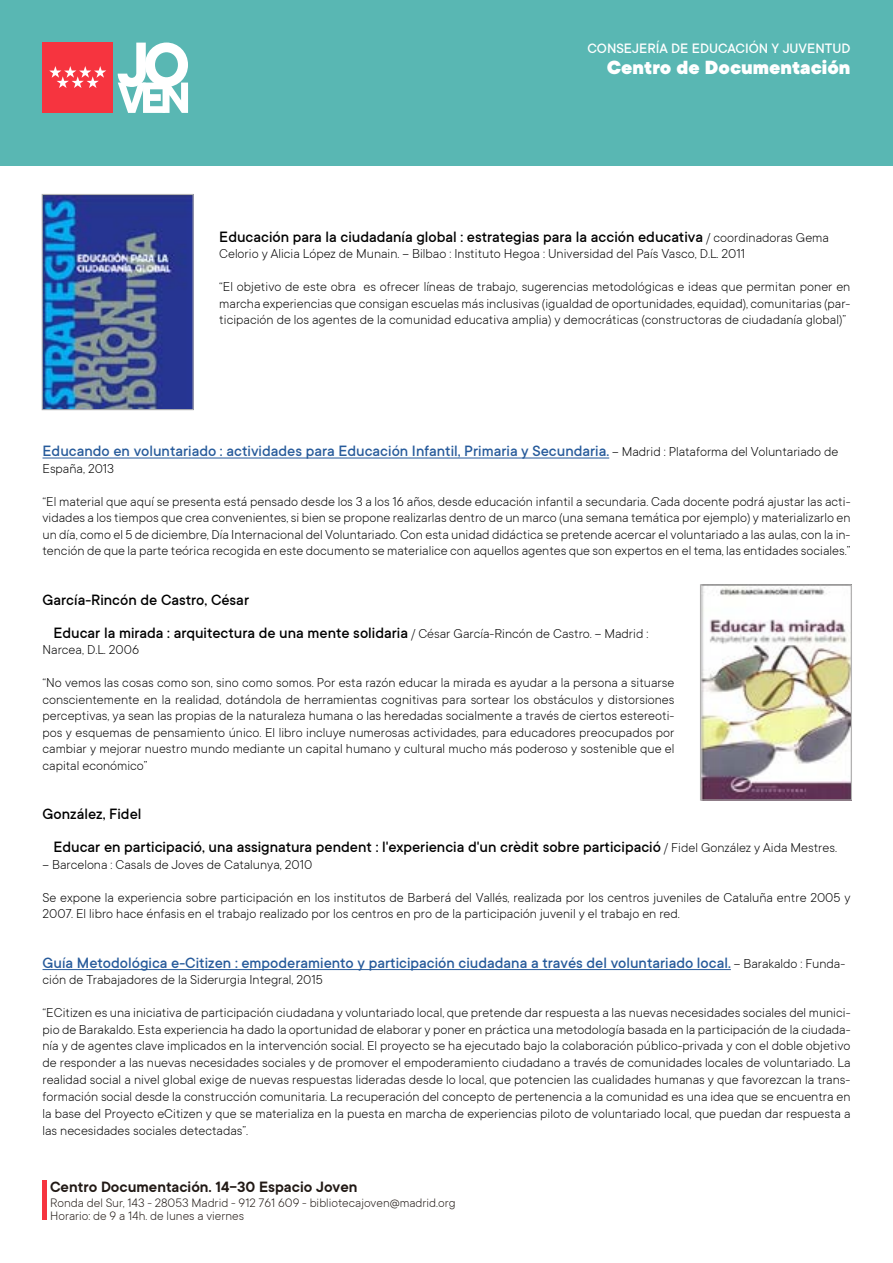
<style>
.page{position:relative;width:893px;height:1263px;background:#fff}
.page>*{position:absolute;margin:0;border:0;box-sizing:border-box;transform-origin:0 0}
.t1{font:900 21px "TT Commons";color:#fff}
.t2{font:500 16.5px/33px "TT Commons";color:#000}
.t3{font:500 16.5px "TT Commons";color:#275b9b}
.t4{font:600 16.5px "TT Commons";color:#211915}
.t5{font:500 15px "TT Commons";color:#fff}
.t6{font:300 14.25px/16.5px "TT Commons";color:#000;text-align:justify}
.t7{font:300 13.5px/13.5px "TT Commons";color:#211915}
.s1{font-weight:300;font-size:14.25px}
.s2{font-weight:300;font-size:14.25px;color:#000}
</style>
<div class="page">
<div style="left:0;top:0;width:893px;height:166px;background:#59b7b3"></div>
<div style="left:43px;top:43px;width:70px;height:70px;background:#f6343f"></div>
<svg style="left:49px;top:66px;width:57px;height:22px"></svg>
<svg style="left:118px;top:43px;width:70px;height:70px"></svg>
<hr style="left:43px;top:1180px;width:4px;height:40px;background:#f6343f">
<hr style="left:43px;top:458px;width:566px;height:1px;background:#275b9b">
<hr style="left:43px;top:969px;width:688px;height:1px;background:#275b9b">
<img style="left:44px;top:196px;width:148px;height:212px">
<div style="left:42px;top:194px;width:152px;height:216px;border:1px solid #b3b2b2"></div>
<img style="left:702px;top:586px;width:148px;height:212px">
<div style="left:700px;top:584px;width:152px;height:216px;border:1px solid #b3b2b2"></div>
<p class="t5" style="left:587px;top:40px;width:264px">CONSEJERÍA DE EDUCACIÓN Y JUVENTUD</p>
<h1 class="t1" style="left:607px;top:56px;width:245px">Centro de Documentación</h1>
<p class="t2" style="left:219px;top:220px;width:611px">Educación para la ciudadanía global : estrategias para la acción educativa <span class="s1">/ coordinadoras Gema</span></p>
<p class="t6" style="left:219px;top:246px;width:527px">Celorio y Alicia López de Munain. -- Bilbao : Instituto Hegoa : Universidad del País Vasco, D.L. 2011</p>
<p class="t6" style="left:219px;top:279px;width:633px">“El objetivo de este obra es ofrecer líneas de trabajo, sugerencias metodológicas e ideas que permitan poner en marcha experiencias que consigan escuelas más inclusivas (igualdad de oportunidades, equidad), comunitarias (par&shy;ticipación de los agentes de la comunidad educativa amplia) y democráticas (constructoras de ciudadanía global)”</p>
<p class="t3" style="left:43px;top:442px;width:797px">Educando en voluntariado : actividades para Educación Infantil, Primaria y Secundaria. <span class="s2">-- Madrid : Plataforma del Voluntariado de</span></p>
<p class="t6" style="left:43px;top:460px;width:73px">España, 2013</p>
<p class="t6" style="left:43px;top:493px;width:809px">“El material que aquí se presenta está pensado desde los 3 a los 16 años, desde educación infantil a secundaria. Cada docente podrá ajustar las acti&shy;vidades a los tiempos que crea convenientes, si bien se propone realizarlas dentro de un marco (una semana temática por ejemplo) y materializarlo en un día, como el 5 de diciembre, Día Internacional del Voluntariado. Con esta unidad didáctica se pretende acercar el voluntariado a las aulas, con la in&shy;tención de que la parte teórica recogida en este documento se materialice con aquellos agentes que son expertos en el tema, las entidades sociales.”</p>
<p class="t2" style="left:53px;top:583px;width:596px;text-indent:-11px">García-Rincón de Castro, César<br>Educar la mirada : arquitectura de una mente solidaria <span class="s1">/ César García-Rincón de Castro. -- Madrid :</span></p>
<p class="t6" style="left:43px;top:642px;width:98px">Narcea, D.L. 2006</p>
<p class="t6" style="left:43px;top:675px;width:633px">“No vemos las cosas como son, sino como somos. Por esta razón educar la mirada es ayudar a la persona a situarse conscientemente en la realidad, dotándola de herramientas cognitivas para sortear los obstáculos y distorsiones perceptivas, ya sean las propias de la naturaleza humana o las heredadas socialmente a través de ciertos estereoti&shy;pos y esquemas de pensamiento único. El libro incluye numerosas actividades, para educadores preocupados por cambiar y mejorar nuestro mundo mediante un capital humano y cultural mucho más poderoso y sostenible que el capital económico”</p>
<p class="t2" style="left:53px;top:798px;width:785px;text-indent:-11px">González, Fidel<br>Educar en participació, una assignatura pendent : l'experiencia d'un crèdit sobre participació <span class="s1">/ Fidel González y Aida Mestres.</span></p>
<p class="t6" style="left:43px;top:856px;width:271px">-- Barcelona : Casals de Joves de Catalunya, 2010</p>
<p class="t6" style="left:43px;top:889px;width:809px">Se expone la experiencia sobre participación en los institutos de Barberá del Vallés, realizada por los centros juveniles de Cataluña entre 2005 y<br>2007. El libro hace énfasis en el trabajo realizado por los centros en pro de la participación juvenil y el trabajo en red.</p>
<p class="t3" style="left:43px;top:954px;width:804px">Guía Metodológica e-Citizen : empoderamiento y participación ciudadana a través del voluntariado local. <span class="s2">-- Barakaldo : Funda-</span></p>
<p class="t6" style="left:43px;top:972px;width:282px">ción de Trabajadores de la Siderurgia Integral, 2015</p>
<p class="t6" style="left:43px;top:1004px;width:809px">“ECitizen es una iniciativa de participación ciudadana y voluntariado local, que pretende dar respuesta a las nuevas necesidades sociales del munici&shy;pio de Barakaldo. Esta experiencia ha dado la oportunidad de elaborar y poner en práctica una metodología basada en la participación de la ciudada&shy;nía y de agentes clave implicados en la intervención social. El proyecto se ha ejecutado bajo la colaboración público-privada y con el doble objetivo de responder a las nuevas necesidades sociales y de promover el empoderamiento ciudadano a través de comunidades locales de voluntariado. La realidad social a nivel global exige de nuevas respuestas lideradas desde lo local, que potencien las cualidades humanas y que favorezcan la trans&shy;formación social desde la construcción comunitaria. La recuperación del concepto de pertenencia a la comunidad es una idea que se encuentra en la base del Proyecto eCitizen y que se materializa en la puesta en marcha de experiencias piloto de voluntariado local, que puedan dar respuesta a las necesidades sociales detectadas”.</p>
<p class="t4" style="left:50px;top:1178px;width:309px">Centro Documentación. 14-30 Espacio Joven</p>
<p class="t7" style="left:50px;top:1196px;width:407px">Ronda del Sur, 143 - 28053 Madrid - 912 761 609 - bibliotecajoven@madrid.org<br>Horario: de 9 a 14h. de lunes a viernes</p>
</div>
